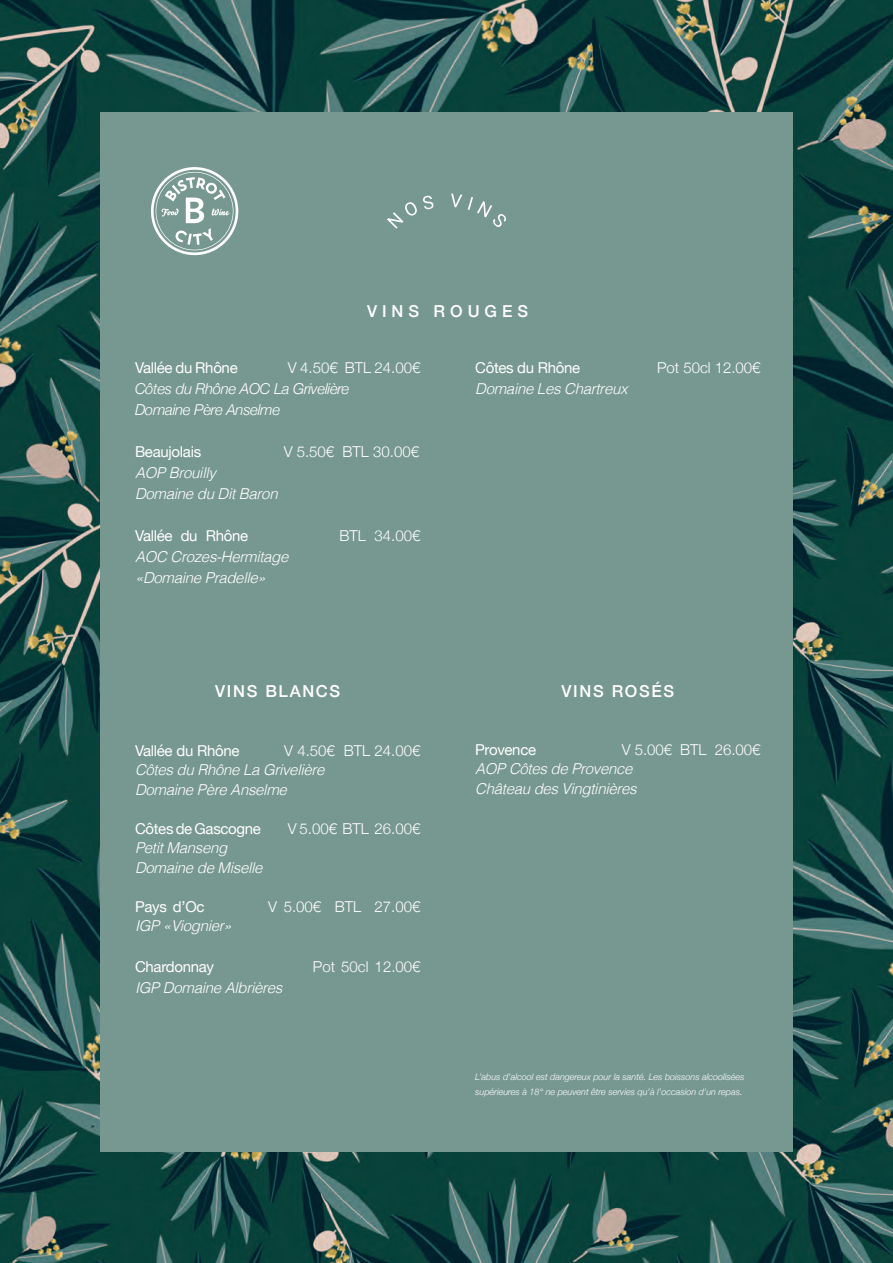
<style>
.page{position:relative;width:893px;height:1263px;background:#fff}
.page>*{position:absolute;margin:0;border:0;box-sizing:border-box;transform-origin:0 0}
.t1{font:500 16.5px "Helvetica Neue";letter-spacing:.1em;color:#fff}
.t2{font:500 16.5px "Helvetica Neue";letter-spacing:.3em;color:#fff}
.t3{font:italic 300 15px/19.5px "Helvetica";letter-spacing:-.02em;color:#fff}
.t4{font:300 15px "Helvetica Neue";color:#fff}
.t5{font:15px "Helvetica Neue";letter-spacing:-.02em;color:#fff}
.t6{font:italic 300 15px/21px "Helvetica Neue";letter-spacing:-.02em;color:#fff}
.t7{font:italic 300 9px/15px "Helvetica Neue";color:#fff}
</style>
<div class="page">
<img style="left:0;top:0;width:893px;height:1263px">
<div style="left:100px;top:112px;width:693px;height:1039px;background:#779890"></div>
<svg style="left:151px;top:167px;width:87px;height:88px"></svg>
<svg style="left:387px;top:202px;width:30px;height:27px"></svg>
<svg style="left:423px;top:196px;width:11px;height:13px"></svg>
<svg style="left:451px;top:194px;width:11px;height:13px"></svg>
<svg style="left:468px;top:197px;width:38px;height:30px"></svg>
<p class="t2" style="left:367px;top:298px;width:163px">VINS ROUGES</p>
<p class="t5" style="left:135px;top:357px;width:104px">Vallée du Rhône</p>
<p class="t4" style="left:288px;top:355px;width:134px">V 4.50€ BTL 24.00€</p>
<p class="t6" style="left:135px;top:377px;width:216px">Côtes du Rhône AOC La Grivelière<br>Domaine Père Anselme</p>
<p class="t5" style="left:135px;top:441px;width:68px">Beaujolais</p>
<p class="t4" style="left:284px;top:439px;width:137px">V 5.50€ BTL 30.00€</p>
<p class="t3" style="left:135px;top:461px;width:144px;line-height:21px">AOP Brouilly<br>Domaine du Dit Baron</p>
<p class="t5" style="left:135px;top:525px;width:115px">Vallée du Rhône</p>
<p class="t4" style="left:340px;top:523px;width:82px">BTL 34.00€</p>
<p class="t3" style="left:135px;top:545px;width:155px;line-height:21px">AOC Crozes-Hermitage «Domaine Pradelle»</p>
<p class="t5" style="left:475px;top:357px;width:106px">Côtes du Rhône</p>
<p class="t4" style="left:657px;top:355px;width:105px">Pot 50cl 12.00€</p>
<p class="t3" style="left:475px;top:378px;width:154px">Domaine Les Chartreux</p>
<p class="t1" style="left:215px;top:677px;width:126px">VINS BLANCS</p>
<p class="t1" style="left:562px;top:678px;width:114px">VINS ROSÉS</p>
<p class="t5" style="left:135px;top:739px;width:106px">Vallée du Rhône</p>
<p class="t4" style="left:284px;top:738px;width:138px">V 4.50€ BTL 24.00€</p>
<p class="t3" style="left:135px;top:759px;width:191px">Côtes du Rhône La Grivelière<br>Domaine Père Anselme</p>
<p class="t5" style="left:135px;top:817px;width:128px">Côtes de Gascogne</p>
<p class="t4" style="left:288px;top:816px;width:134px">V 5.00€ BTL 26.00€</p>
<p class="t3" style="left:135px;top:837px;width:129px">Petit Manseng<br>Domaine de Miselle</p>
<p class="t5" style="left:135px;top:895px;width:71px">Pays d’Oc</p>
<p class="t4" style="left:268px;top:894px;width:154px">V 5.00€ BTL 27.00€</p>
<p class="t3" style="left:135px;top:915px;width:98px">IGP «Viognier»</p>
<p class="t5" style="left:135px;top:955px;width:80px">Chardonnay</p>
<p class="t4" style="left:313px;top:954px;width:109px">Pot 50cl 12.00€</p>
<p class="t3" style="left:135px;top:976px;width:149px">IGP Domaine Albrières</p>
<p class="t5" style="left:475px;top:739px;width:62px">Provence</p>
<p class="t4" style="left:622px;top:737px;width:140px">V 5.00€ BTL 26.00€</p>
<p class="t3" style="left:475px;top:758px;width:163px">AOP Côtes de Provence<br>Château des Vingtinières</p>
<p class="t7" style="left:475px;top:1068px;width:271px">L’abus d’alcool est dangereux pour la santé. Les boissons alcoolisées supérieures à 18° ne peuvent être servies qu’à l’occasion d’un repas.</p>
</div>
